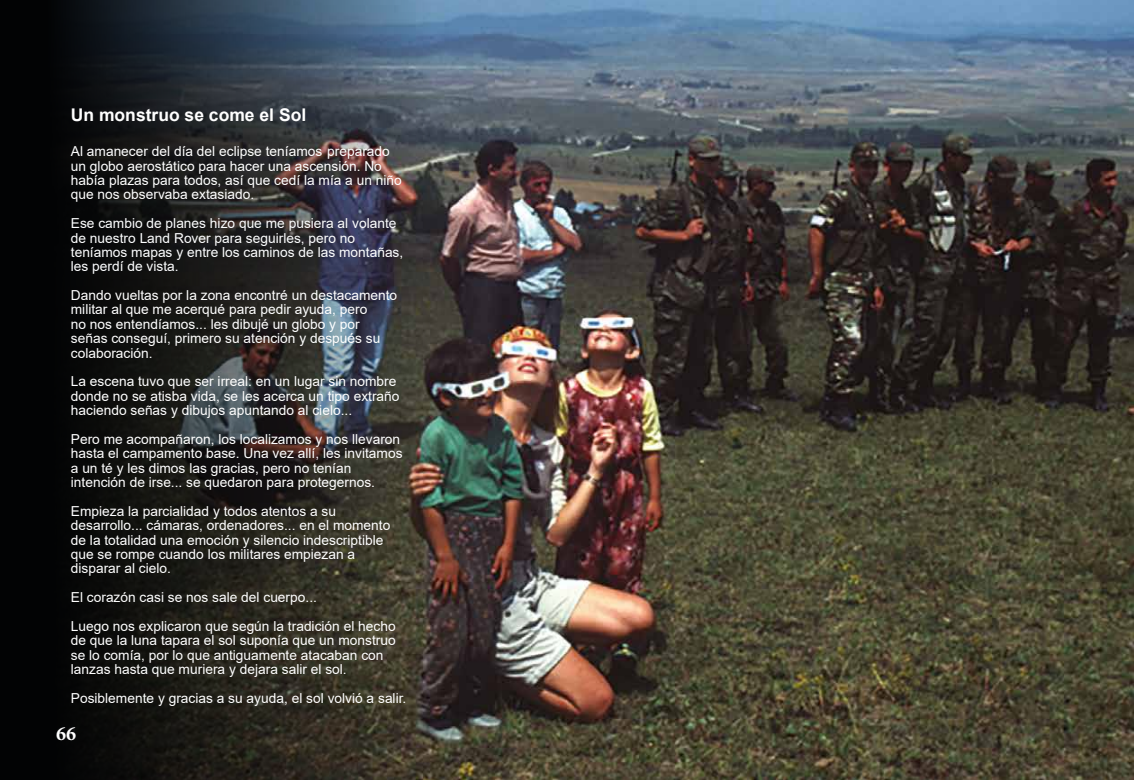
<style>
.page{position:relative;width:1134px;height:780px;background:#fff}
.page>*{position:absolute;margin:0;border:0;box-sizing:border-box;transform-origin:0 0}
.t1{font:700 20px "Minion Pro";color:#fffffd}
.t2{font:700 20px "Minion Pro";color:#fff}
.t3{font:700 17.5px "Arial";color:#fff}
.t4{font:13.75px/14.4px "Arial";color:#fff}
.t5{font:13.75px/14.4px "Arial";color:#fdfeff}
</style>
<div class="page">
<img style="left:448px;top:0;width:686px;height:780px">
<svg style="left:0;top:0;width:448px;height:780px;background:#252626"></svg>
<p class="t3" style="left:71px;top:102px;width:237px">Un monstruo se come el Sol</p>
<p class="t4" style="left:71px;top:144px;width:332px">Al amanecer del día del eclipse teníamos preparado un globo aerostático para hacer una ascensión. No había plazas para todos, así que cedí la mía a un niño que nos observaba extasiado.</p>
<p class="t5" style="left:71px;top:216px;width:334px">Ese cambio de planes hizo que me pusiera al volante de nuestro Land Rover para seguirles, pero no teníamos mapas y entre los caminos de las montañas, les perdí de vista.</p>
<p class="t4" style="left:71px;top:288px;width:328px">Dando vueltas por la zona encontré un destacamento militar al que me acerqué para pedir ayuda, pero<br>no nos entendíamos... les dibujé un globo y por señas conseguí, primero su atención y después su colaboración.</p>
<p class="t4" style="left:71px;top:374px;width:330px">La escena tuvo que ser irreal: en un lugar sin nombre donde no se atisba vida, se les acerca un tipo extraño haciendo señas y dibujos apuntando al cielo...</p>
<p class="t4" style="left:71px;top:432px;width:333px">Pero me acompañaron, los localizamos y nos llevaron hasta el campamento base. Una vez allí, les invitamos a un té y les dimos las gracias, pero no tenían intención de irse... se quedaron para protegernos.</p>
<p class="t4" style="left:71px;top:503px;width:321px">Empieza la parcialidad y todos atentos a su desarrollo... cámaras, ordenadores... en el momento de la totalidad una emoción y silencio indescriptible que se rompe cuando los militares empiezan a disparar al cielo.</p>
<p class="t4" style="left:71px;top:582px;width:326px;line-height:28.8px">El corazón casi se nos sale del cuerpo...<br>Luego nos explicaron que según la tradición el hecho</p>
<p class="t4" style="left:71px;top:633px;width:326px">de que la luna tapara el sol suponía que un monstruo se lo comía, por lo que antiguamente atacaban con lanzas hasta que muriera y dejara salir el sol.</p>
<p class="t4" style="left:71px;top:690px;width:337px">Posiblemente y gracias a su ayuda, el sol volvió a salir.</p>
<h1 class="t2" style="left:56px;top:720px;width:21px">66</h1>
<h1 class="t1" style="left:56px;top:720px;width:21px">28</h1>
</div>
